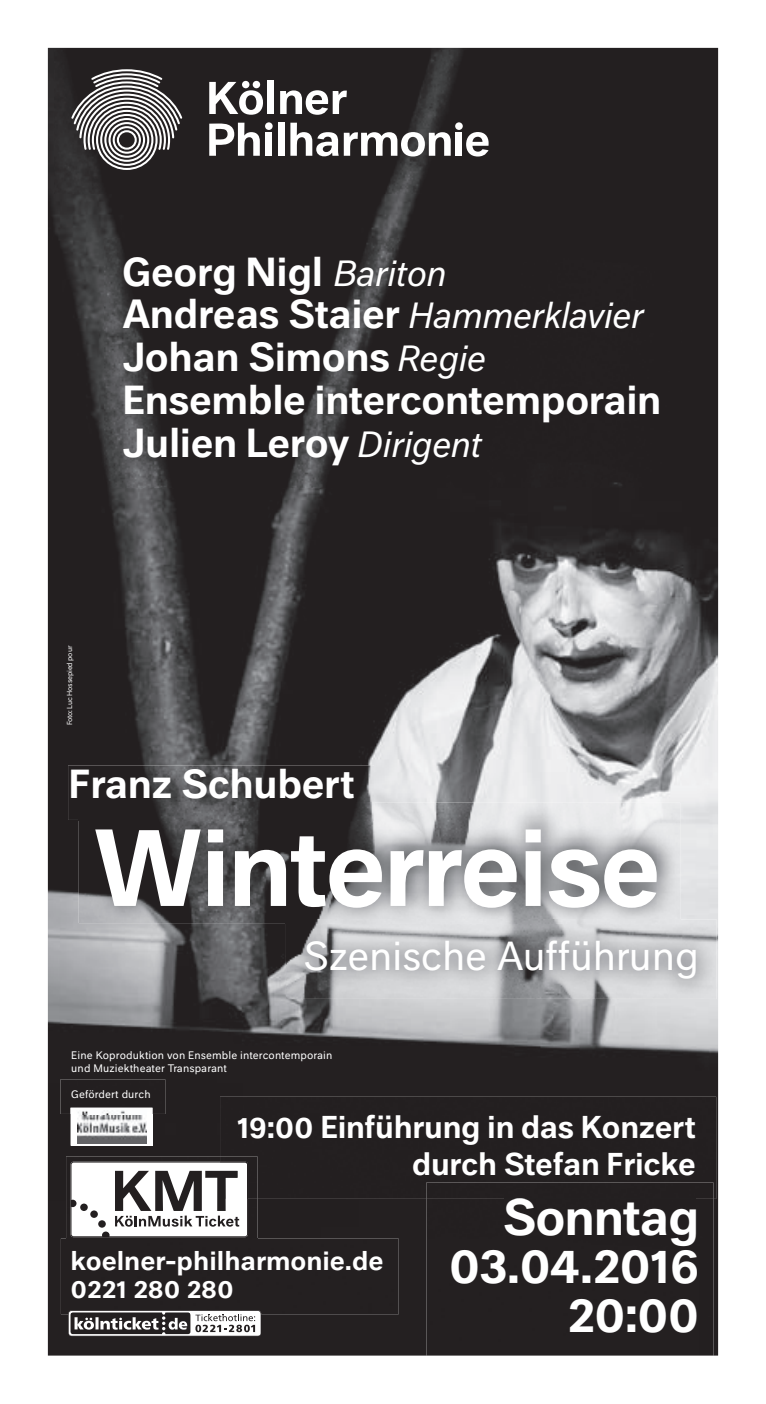
<style>
.page{position:relative;width:766px;height:1404px;background:#fff}
.page>*{position:absolute;margin:0;border:0;box-sizing:border-box;transform-origin:0 0}
.t1{font:500 101.25px "Neutral BP";letter-spacing:-.03em;color:#fff}
.t2{font:500 47.25px/48.4px "Neutral BP";letter-spacing:-.02em;color:#fff;text-align:right}
.t3{font:500 37.57px/42.8px "Neutral BP";letter-spacing:-.01em;color:#fff}
.t4{font:37.57px "Neutral BP";letter-spacing:-.01em;color:#fff}
.t5{font:500 29.25px/37.1px "Neutral BP";letter-spacing:-.01em;color:#fff;text-align:right}
.t6{font:500 24.53px/28.3px "Neutral BP";color:#fff}
.t7{font:10.12px/13.5px "Neutral BP";letter-spacing:.01em;color:#fff}
.t8{font:6.75px "Neutral BP";letter-spacing:-.025em;color:#fff}
.s1{font-weight:400;font-style:italic;font-size:33.75px}
</style>
<div class="page">
<img style="left:48px;top:48px;width:670px;height:1307px">
<img style="left:54px;top:51px;width:457px;height:142px">
<svg style="left:71px;top:70px;width:113px;height:100px"></svg>
<svg style="left:209px;top:82px;width:54px;height:33px"></svg>
<div style="left:268px;top:81px;width:6px;height:33px;background:#fff"></div>
<svg style="left:280px;top:90px;width:67px;height:25px"></svg>
<svg style="left:209px;top:123px;width:51px;height:33px"></svg>
<div style="left:265px;top:122px;width:7px;height:8px;background:#fff;border-radius:50%"></div>
<div style="left:265px;top:133px;width:7px;height:23px;background:#fff"></div>
<div style="left:278px;top:123px;width:6px;height:33px;background:#fff"></div>
<svg style="left:290px;top:123px;width:48px;height:33px"></svg>
<svg style="left:344px;top:132px;width:106px;height:24px"></svg>
<div style="left:455px;top:122px;width:7px;height:8px;background:#fff;border-radius:50%"></div>
<div style="left:455px;top:133px;width:7px;height:23px;background:#fff"></div>
<svg style="left:466px;top:132px;width:22px;height:24px"></svg>
<div style="left:61px;top:1238px;width:337px;height:75px;background:#242021"></div>
<svg style="left:68px;top:1310px;width:193px;height:26px"></svg>
<img style="left:66px;top:1156px;width:191px;height:89px">
<svg style="left:70px;top:1161px;width:178px;height:75px"></svg>
<svg style="left:70px;top:1113px;width:82px;height:32px"></svg>
<img style="left:77px;top:1113px;width:70px;height:30px">
<div style="left:426px;top:1198px;width:287px;height:157px;background:#242021"></div>
<div style="left:504px;top:1198px;width:191px;height:47px;background:#231f20"></div>
<div style="left:60px;top:1079px;width:105px;height:34px;background:#231f20"></div>
<img style="left:70px;top:1107px;width:82px;height:6px">
<img style="left:79px;top:802px;width:601px;height:121px">
<img style="left:105px;top:239px;width:576px;height:248px">
<img style="left:286px;top:919px;width:430px;height:79px">
<img style="left:285px;top:919px;width:395px;height:4px">
<img style="left:68px;top:765px;width:306px;height:54px">
<img style="left:78px;top:802px;width:296px;height:18px">
<div style="left:220px;top:1096px;width:496px;height:102px;background:#231f20"></div>
<img style="left:220px;top:1156px;width:37px;height:42px">
<img style="left:220px;top:1161px;width:28px;height:37px">
<img style="left:220px;top:1170px;width:17px;height:28px">
<p class="t3" style="left:122px;top:247px;width:540px">Georg Nigl <span class="s1">Bariton<br></span>Andreas Staier <span class="s1">Hammerklavier<br></span>Johan Simons <span class="s1">Regie<br></span>Ensemble intercontemporain<br>Julien Leroy <span class="s1">Dirigent</span></p>
<p class="t8" style="left:64px;top:725px;width:81px;rotate:-90deg">Foto: Luc Hossepied pour</p>
<p class="t3" style="left:69px;top:759px;width:287px">Franz Schubert</p>
<h1 class="t1" style="left:92px;top:787px;width:570px">Winterreise</h1>
<p class="t4" style="left:303px;top:926px;width:397px">Szenische Aufführung</p>
<p class="t7" style="left:71px;top:1047px;width:262px">Eine Koproduktion von Ensemble intercontemporain und Muziektheater Transparant</p>
<p class="t7" style="left:71px;top:1086px;width:81px">Gefördert durch</p>
<p class="t5" style="left:237px;top:1105px;width:460px">19:00 Einführung in das Konzert durch Stefan Fricke</p>
<p class="t6" style="left:70px;top:1244px;width:314px">koelner-philharmonie.de<br>0221 280 280</p>
<p class="t2" style="left:448px;top:1188px;width:252px">Sonntag<br>03.04.2016<br>20:00</p>
</div>
